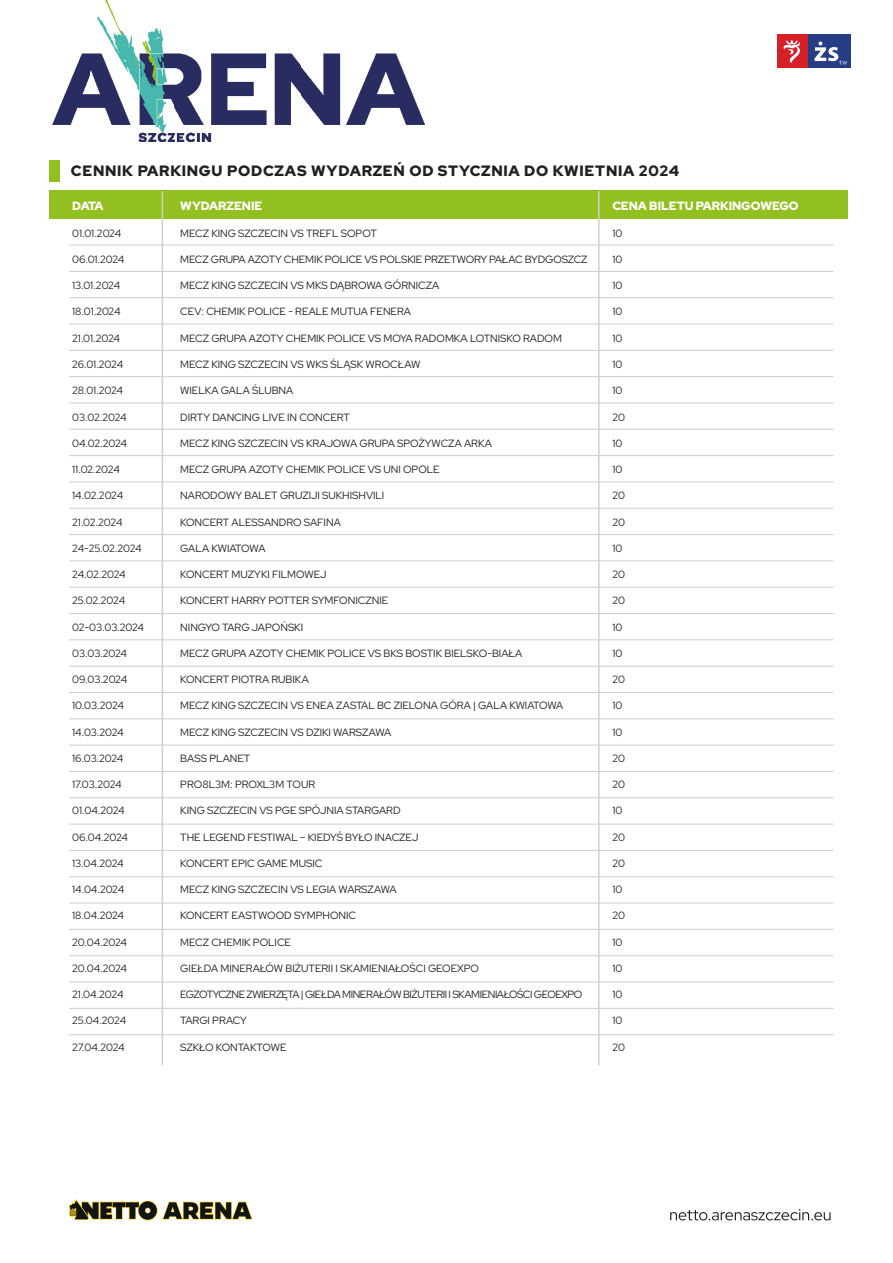
<style>
.page{position:relative;width:893px;height:1263px;background:#fff}
.page>*{position:absolute;margin:0;border:0;box-sizing:border-box;transform-origin:0 0}
.t1{font:900 15px "Red Hat Display";letter-spacing:.05em;color:#231f20}
.t2{font:900 12px "Red Hat Display";color:#fff}
.t3{font:300 10.5px "Red Hat Display";color:#231f20}
.t4{font:300 10.5px "Red Hat Display";letter-spacing:-.04em;color:#231f20}
.t5{font:300 10.5px "Red Hat Display";letter-spacing:-.025em;color:#231f20}
</style>
<div class="page">
<div style="left:50px;top:190px;width:798px;height:29px;background:#92c020"></div>
<hr style="left:598px;top:191px;width:2px;height:874px;background:#cfd0cf">
<hr style="left:162px;top:191px;width:1px;height:874px;background:#cfd0cf">
<hr style="left:69px;top:244px;width:764px;height:2px;background:#cfd0cf">
<hr style="left:69px;top:508px;width:764px;height:1px;background:#cfd0cf">
<hr style="left:69px;top:771px;width:764px;height:1px;background:#cfd0cf">
<hr style="left:69px;top:271px;width:764px;height:1px;background:#cfd0cf">
<hr style="left:69px;top:534px;width:764px;height:1px;background:#cfd0cf">
<hr style="left:69px;top:797px;width:764px;height:1px;background:#cfd0cf">
<hr style="left:69px;top:297px;width:764px;height:1px;background:#cfd0cf">
<hr style="left:69px;top:560px;width:764px;height:1px;background:#cfd0cf">
<hr style="left:69px;top:823px;width:764px;height:2px;background:#cfd0cf">
<hr style="left:69px;top:323px;width:764px;height:1px;background:#cfd0cf">
<hr style="left:69px;top:587px;width:764px;height:1px;background:#cfd0cf">
<hr style="left:69px;top:850px;width:764px;height:1px;background:#cfd0cf">
<hr style="left:69px;top:350px;width:764px;height:1px;background:#cfd0cf">
<hr style="left:69px;top:613px;width:764px;height:1px;background:#cfd0cf">
<hr style="left:69px;top:876px;width:764px;height:1px;background:#cfd0cf">
<hr style="left:69px;top:376px;width:764px;height:1px;background:#cfd0cf">
<hr style="left:69px;top:639px;width:764px;height:1px;background:#cfd0cf">
<hr style="left:69px;top:902px;width:764px;height:1px;background:#cfd0cf">
<hr style="left:69px;top:402px;width:764px;height:1px;background:#cfd0cf">
<hr style="left:69px;top:666px;width:764px;height:1px;background:#cfd0cf">
<hr style="left:69px;top:929px;width:764px;height:1px;background:#cfd0cf">
<hr style="left:69px;top:429px;width:764px;height:1px;background:#cfd0cf">
<hr style="left:69px;top:692px;width:764px;height:1px;background:#cfd0cf">
<hr style="left:69px;top:955px;width:764px;height:1px;background:#cfd0cf">
<hr style="left:69px;top:455px;width:764px;height:1px;background:#cfd0cf">
<hr style="left:69px;top:718px;width:764px;height:1px;background:#cfd0cf">
<hr style="left:69px;top:981px;width:764px;height:1px;background:#cfd0cf">
<hr style="left:69px;top:481px;width:764px;height:1px;background:#cfd0cf">
<hr style="left:69px;top:745px;width:764px;height:1px;background:#cfd0cf">
<hr style="left:69px;top:1008px;width:764px;height:1px;background:#cfd0cf">
<hr style="left:69px;top:1034px;width:764px;height:1px;background:#cfd0cf">
<img style="left:52px;top:0;width:374px;height:141px">
<div style="left:777px;top:34px;width:31px;height:34px;background:#d62027"></div>
<svg style="left:783px;top:40px;width:17px;height:23px"></svg>
<div style="left:808px;top:34px;width:42px;height:34px;background:#263d86"></div>
<svg style="left:814px;top:42px;width:33px;height:23px"></svg>
<div style="left:50px;top:161px;width:10px;height:21px;background:#92c020"></div>
<svg style="left:69px;top:1199px;width:183px;height:21px"></svg>
<svg style="left:670px;top:1209px;width:160px;height:11px"></svg>
<p class="t1" style="left:71px;top:161px;width:610px">CENNIK PARKINGU PODCZAS WYDARZEŃ OD STYCZNIA DO KWIETNIA 2024</p>
<p class="t2" style="left:72px;top:198px;width:33px">DATA</p>
<p class="t2" style="left:180px;top:198px;width:84px">WYDARZENIE</p>
<p class="t2" style="left:612px;top:198px;width:188px">CENA BILETU PARKINGOWEGO</p>
<p class="t3" style="left:72px;top:226px;width:50px">01.01.2024</p>
<p class="t3" style="left:180px;top:226px;width:198px">MECZ KING SZCZECIN VS TREFL SOPOT</p>
<p class="t3" style="left:612px;top:226px;width:11px">10</p>
<p class="t3" style="left:72px;top:252px;width:54px">06.01.2024</p>
<p class="t3" style="left:180px;top:252px;width:409px">MECZ GRUPA AZOTY CHEMIK POLICE VS POLSKIE PRZETWORY PAŁAC BYDGOSZCZ</p>
<p class="t3" style="left:612px;top:252px;width:11px">10</p>
<p class="t3" style="left:72px;top:279px;width:49px">13.01.2024</p>
<p class="t3" style="left:180px;top:279px;width:261px">MECZ KING SZCZECIN VS MKS DĄBROWA GÓRNICZA</p>
<p class="t3" style="left:612px;top:279px;width:11px">10</p>
<p class="t3" style="left:72px;top:305px;width:50px">18.01.2024</p>
<p class="t3" style="left:180px;top:305px;width:232px">CEV: CHEMIK POLICE - REALE MUTUA FENERA</p>
<p class="t3" style="left:612px;top:305px;width:11px">10</p>
<p class="t3" style="left:72px;top:331px;width:49px">21.01.2024</p>
<p class="t3" style="left:180px;top:331px;width:383px">MECZ GRUPA AZOTY CHEMIK POLICE VS MOYA RADOMKA LOTNISKO RADOM</p>
<p class="t3" style="left:612px;top:331px;width:11px">10</p>
<p class="t3" style="left:72px;top:357px;width:52px">26.01.2024</p>
<p class="t3" style="left:180px;top:357px;width:242px">MECZ KING SZCZECIN VS WKS ŚLĄSK WROCŁAW</p>
<p class="t3" style="left:612px;top:357px;width:11px">10</p>
<p class="t3" style="left:72px;top:384px;width:52px">28.01.2024</p>
<p class="t3" style="left:180px;top:384px;width:115px">WIELKA GALA ŚLUBNA</p>
<p class="t3" style="left:612px;top:384px;width:11px">10</p>
<p class="t3" style="left:72px;top:410px;width:56px">03.02.2024</p>
<p class="t3" style="left:180px;top:410px;width:171px">DIRTY DANCING LIVE IN CONCERT</p>
<p class="t3" style="left:612px;top:410px;width:14px">20</p>
<p class="t3" style="left:72px;top:436px;width:56px">04.02.2024</p>
<p class="t3" style="left:180px;top:436px;width:313px">MECZ KING SZCZECIN VS KRAJOWA GRUPA SPOŻYWCZA ARKA</p>
<p class="t3" style="left:612px;top:436px;width:11px">10</p>
<p class="t3" style="left:72px;top:462px;width:49px">11.02.2024</p>
<p class="t3" style="left:180px;top:462px;width:261px">MECZ GRUPA AZOTY CHEMIK POLICE VS UNI OPOLE</p>
<p class="t3" style="left:612px;top:462px;width:11px">10</p>
<p class="t3" style="left:72px;top:489px;width:52px">14.02.2024</p>
<p class="t3" style="left:180px;top:489px;width:206px">NARODOWY BALET GRUZIJI SUKHISHVILI</p>
<p class="t3" style="left:612px;top:489px;width:14px">20</p>
<p class="t3" style="left:72px;top:515px;width:52px">21.02.2024</p>
<p class="t3" style="left:180px;top:515px;width:162px">KONCERT ALESSANDRO SAFINA</p>
<p class="t3" style="left:612px;top:515px;width:14px">20</p>
<p class="t5" style="left:72px;top:541px;width:71px">24-25.02.2024</p>
<p class="t3" style="left:180px;top:541px;width:87px">GALA KWIATOWA</p>
<p class="t3" style="left:612px;top:541px;width:11px">10</p>
<p class="t3" style="left:72px;top:567px;width:55px">24.02.2024</p>
<p class="t3" style="left:180px;top:567px;width:148px">KONCERT MUZYKI FILMOWEJ</p>
<p class="t3" style="left:612px;top:567px;width:14px">20</p>
<p class="t3" style="left:72px;top:594px;width:54px">25.02.2024</p>
<p class="t3" style="left:180px;top:594px;width:209px">KONCERT HARRY POTTER SYMFONICZNIE</p>
<p class="t3" style="left:612px;top:594px;width:14px">20</p>
<p class="t3" style="left:72px;top:620px;width:73px">02-03.03.2024</p>
<p class="t3" style="left:180px;top:620px;width:124px">NINGYO TARG JAPOŃSKI</p>
<p class="t3" style="left:612px;top:620px;width:11px">10</p>
<p class="t3" style="left:72px;top:646px;width:56px">03.03.2024</p>
<p class="t3" style="left:180px;top:646px;width:343px">MECZ GRUPA AZOTY CHEMIK POLICE VS BKS BOSTIK BIELSKO-BIAŁA</p>
<p class="t3" style="left:612px;top:646px;width:11px">10</p>
<p class="t3" style="left:72px;top:673px;width:56px">09.03.2024</p>
<p class="t3" style="left:180px;top:673px;width:130px">KONCERT PIOTRA RUBIKA</p>
<p class="t3" style="left:612px;top:673px;width:14px">20</p>
<p class="t3" style="left:72px;top:699px;width:53px">10.03.2024</p>
<p class="t3" style="left:180px;top:699px;width:385px">MECZ KING SZCZECIN VS ENEA ZASTAL BC ZIELONA GÓRA | GALA KWIATOWA</p>
<p class="t3" style="left:612px;top:699px;width:11px">10</p>
<p class="t3" style="left:72px;top:725px;width:53px">14.03.2024</p>
<p class="t3" style="left:180px;top:725px;width:212px">MECZ KING SZCZECIN VS DZIKI WARSZAWA</p>
<p class="t3" style="left:612px;top:725px;width:11px">10</p>
<p class="t3" style="left:72px;top:751px;width:53px">16.03.2024</p>
<p class="t3" style="left:180px;top:751px;width:72px">BASS PLANET</p>
<p class="t3" style="left:612px;top:751px;width:14px">20</p>
<p class="t3" style="left:72px;top:778px;width:51px">17.03.2024</p>
<p class="t3" style="left:180px;top:778px;width:136px">PRO8L3M: PROXL3M TOUR</p>
<p class="t3" style="left:612px;top:778px;width:14px">20</p>
<p class="t3" style="left:72px;top:804px;width:54px">01.04.2024</p>
<p class="t3" style="left:180px;top:804px;width:222px">KING SZCZECIN VS PGE SPÓJNIA STARGARD</p>
<p class="t3" style="left:612px;top:804px;width:11px">10</p>
<p class="t3" style="left:72px;top:830px;width:57px">06.04.2024</p>
<p class="t3" style="left:180px;top:830px;width:240px">THE LEGEND FESTIWAL – KIEDYŚ BYŁO INACZEJ</p>
<p class="t3" style="left:612px;top:830px;width:14px">20</p>
<p class="t3" style="left:72px;top:856px;width:53px">13.04.2024</p>
<p class="t3" style="left:180px;top:856px;width:144px">KONCERT EPIC GAME MUSIC</p>
<p class="t3" style="left:612px;top:856px;width:14px">20</p>
<p class="t3" style="left:72px;top:883px;width:53px">14.04.2024</p>
<p class="t3" style="left:180px;top:883px;width:218px">MECZ KING SZCZECIN VS LEGIA WARSZAWA</p>
<p class="t3" style="left:612px;top:883px;width:11px">10</p>
<p class="t3" style="left:72px;top:909px;width:53px">18.04.2024</p>
<p class="t3" style="left:180px;top:909px;width:177px">KONCERT EASTWOOD SYMPHONIC</p>
<p class="t3" style="left:612px;top:909px;width:14px">20</p>
<p class="t3" style="left:72px;top:935px;width:56px">20.04.2024</p>
<p class="t3" style="left:180px;top:935px;width:112px">MECZ CHEMIK POLICE</p>
<p class="t3" style="left:612px;top:935px;width:11px">10</p>
<p class="t3" style="left:72px;top:961px;width:56px">20.04.2024</p>
<p class="t3" style="left:180px;top:961px;width:300px">GIEŁDA MINERAŁÓW BIŻUTERII I SKAMIENIAŁOŚCI GEOEXPO</p>
<p class="t3" style="left:612px;top:961px;width:11px">10</p>
<p class="t3" style="left:72px;top:988px;width:53px">21.04.2024</p>
<p class="t4" style="left:180px;top:988px;width:404px">EGZOTYCZNE ZWIERZĘTA | GIEŁDA MINERAŁÓW BIŻUTERII I SKAMIENIAŁOŚCI GEOEXPO</p>
<p class="t3" style="left:612px;top:988px;width:11px">10</p>
<p class="t3" style="left:72px;top:1014px;width:55px">25.04.2024</p>
<p class="t3" style="left:180px;top:1014px;width:68px">TARGI PRACY</p>
<p class="t3" style="left:612px;top:1014px;width:11px">10</p>
<p class="t3" style="left:72px;top:1040px;width:54px">27.04.2024</p>
<p class="t3" style="left:180px;top:1040px;width:108px">SZKŁO KONTAKTOWE</p>
<p class="t3" style="left:612px;top:1040px;width:14px">20</p>
</div>
